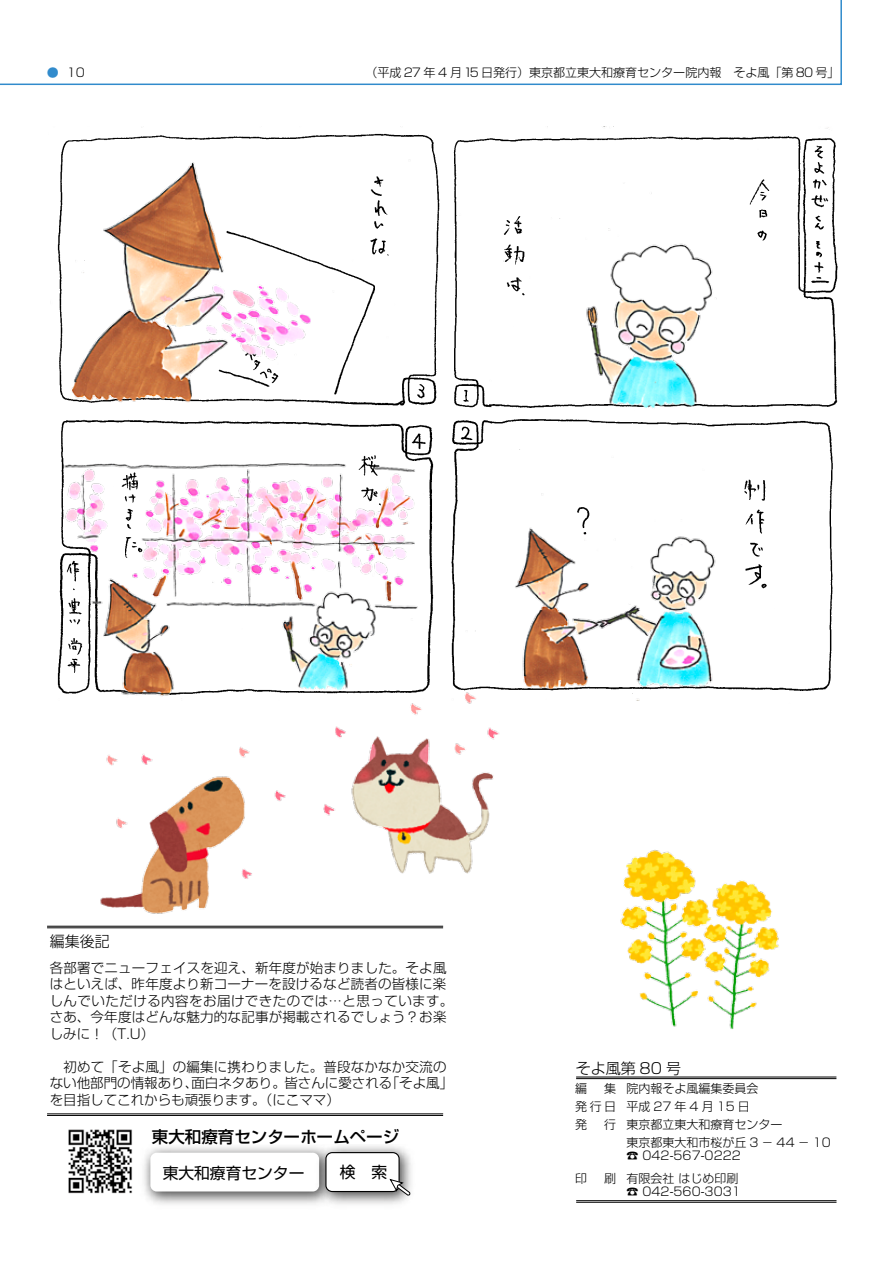
<style>
.page{position:relative;width:893px;height:1263px;background:#fff}
.page>*{position:absolute;margin:0;border:0;box-sizing:border-box;transform-origin:0 0}
.t1{font:500 16.5px "Shin Go";color:#000}
.t2{font:15.75px "Shin Go";color:#000}
.t3{font:300 15px "Shin Go";color:#000}
.t4{font:300 13.5px/16.5px "Shin Go";letter-spacing:.015em;color:#000}
.t5{font:300 12px/18px "Shin Go";color:#000}
.s1{color:#318bcc}
</style>
<div class="page">
<svg style="left:0;top:0;width:842px;height:85px"></svg>
<img style="left:57px;top:126px;width:781px;height:575px">
<img style="left:68px;top:1129px;width:64px;height:65px">
<img style="left:144px;top:1147px;width:167px;height:57px">
<div style="left:150px;top:1153px;width:169px;height:38px;background:#fff;border-radius:6px"></div>
<img style="left:311px;top:1146px;width:100px;height:58px">
<div style="left:326px;top:1152px;width:73px;height:39px;background:#fff;border-radius:6px"></div>
<div style="left:325px;top:1152px;width:75px;height:40px;border:1px solid #000;border-radius:6px"></div>
<svg style="left:389px;top:1178px;width:22px;height:18px"></svg>
<img style="left:100px;top:746px;width:186px;height:168px">
<img style="left:320px;top:686px;width:184px;height:188px">
<img style="left:620px;top:850px;width:159px;height:179px">
<hr style="left:576px;top:1077px;width:260px;height:1px;background:#000">
<hr style="left:576px;top:1078px;width:260px;height:1px;background:#000">
<hr style="left:576px;top:1200px;width:260px;height:1px;background:#000">
<hr style="left:576px;top:1202px;width:260px;height:1px;background:#000">
<hr style="left:47px;top:926px;width:396px;height:1px;background:#000">
<hr style="left:47px;top:927px;width:396px;height:1px;background:#000">
<hr style="left:47px;top:1113px;width:396px;height:1px;background:#000">
<hr style="left:47px;top:1115px;width:396px;height:1px;background:#000">
<p class="t5" style="left:47px;top:63px;width:40px"><span class="s1">●</span> 10</p>
<p class="t5" style="left:365px;top:63px;width:476px">（平成 27 年 4 月15 日発行）東京都立東大和療育センター院内報　そよ風「第 80 号」</p>
<p class="t3" style="left:50px;top:932px;width:62px">編集後記</p>
<p class="t4" style="left:50px;top:959px;width:405px">各部署でニューフェイスを迎え、新年度が始まりました。そよ風はといえば、昨年度より新コーナーを設けるなど読者の皆様に楽しんでいただける内容をお届けできたのでは…と思っています。さあ、今年度はどんな魅力的な記事が掲載されるでしょう？お楽しみに！（T.U）</p>
<p class="t4" style="left:50px;top:1058px;width:405px">　初めて「そよ風」の編集に携わりました。普段なかなか交流のない他部門の情報あり、面白ネタあり。皆さんに愛される「そよ風」を目指してこれからも頑張ります。（にこママ）</p>
<p class="t1" style="left:152px;top:1125px;width:249px">東大和療育センターホームページ</p>
<p class="t2" style="left:163px;top:1162px;width:143px">東大和療育センター</p>
<p class="t2" style="left:340px;top:1161px;width:49px">検　索</p>
<p class="t3" style="left:576px;top:1058px;width:107px">そよ風第 80 号</p>
<p class="t5" style="left:575px;top:1079px;width:13px">編</p>
<p class="t5" style="left:575px;top:1079px;width:42px;text-align:justify;text-indent:29px">集発行日発</p>
<p class="t5" style="left:604px;top:1115px;width:13px">行</p>
<p class="t5" style="left:575px;top:1169px;width:13px">印</p>
<p class="t5" style="left:604px;top:1169px;width:13px">刷</p>
<p class="t5" style="left:626px;top:1079px;width:206px">院内報そよ風編集委員会<br>平成27年4月15日<br>東京都立東大和療育センター<br>東京都東大和市桜が丘 3 − 44 − 10</p>
<p class="t5" style="left:626px;top:1144px;width:116px;line-height:22.5px">☎ 042-567-0222有限会社 はじめ印刷</p>
<p class="t5" style="left:626px;top:1182px;width:116px">☎ 042-560-3031</p>
</div>
